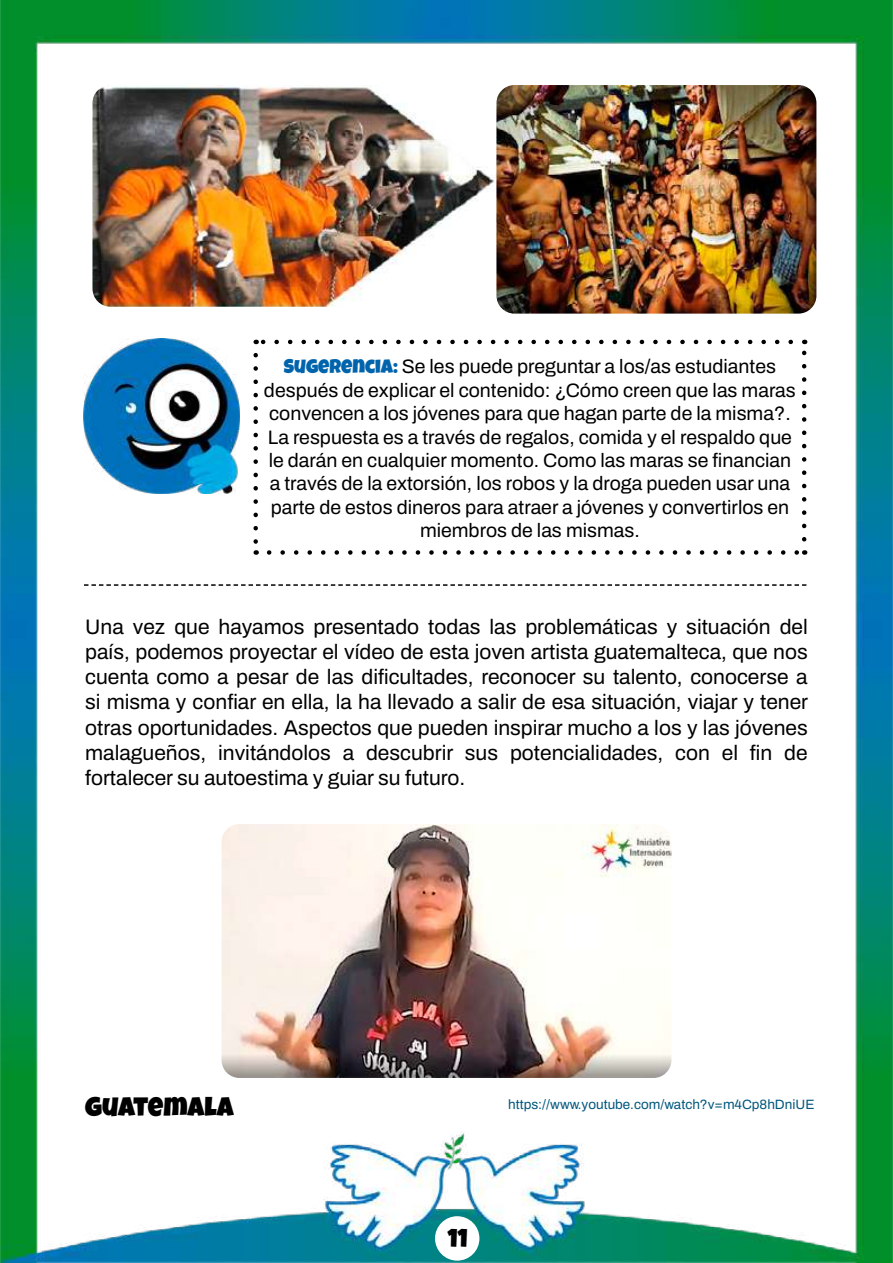
<style>
.page{position:relative;width:893px;height:1263px;background:#fff}
.page>*{position:absolute;margin:0;border:0;box-sizing:border-box;transform-origin:0 0}
.t1{font:27px "Luckiest Guy";letter-spacing:-.005em;color:#000}
.t2{font:25.5px "Luckiest Guy";color:#000}
.t3{font:600 21px/25.2px "Archivo";color:#000;text-align:justify}
.t4{font:600 19.5px/23.4px "Archivo";color:#000;text-align:center}
.t5{font:600 13.5px "Archivo";color:#00567d}
.s1{font-family:"Luckiest Guy";font-weight:400;color:#0064ad}
</style>
<div class="page">
<img style="left:0;top:0;width:893px;height:1263px">
<div style="left:435px;top:1216px;width:44px;height:44px;background:#fff;border-radius:50%"></div>
<img style="left:92px;top:85px;width:404px;height:222px">
<img style="left:496px;top:85px;width:320px;height:229px">
<img style="left:84px;top:338px;width:155px;height:156px">
<svg style="left:269px;top:550px;width:528px;height:5px"></svg>
<svg style="left:253px;top:355px;width:5px;height:200px"></svg>
<svg style="left:802px;top:340px;width:4px;height:199px"></svg>
<svg style="left:256px;top:340px;width:535px;height:4px"></svg>
<svg style="left:84px;top:584px;width:722px;height:2px"></svg>
<img style="left:222px;top:824px;width:449px;height:254px">
<p class="t4" style="left:264px;top:355px;width:533px"><span class="s1">SUGERENCIA:</span> Se les puede preguntar a los/as estudiantes después de explicar el contenido: ¿Cómo creen que las maras convencen a los jóvenes para que hagan parte de la misma?.<br>La respuesta es a través de regalos, comida y el respaldo que le darán en cualquier momento. Como las maras se financian a través de la extorsión, los robos y la droga pueden usar una parte de estos dineros para atraer a jóvenes y convertirlos en miembros de las mismas.</p>
<p class="t3" style="left:85px;top:614px;width:724px">Una vez que hayamos presentado todas las problemáticas y situación del país, podemos proyectar el vídeo de esta joven artista guatemalteca, que nos cuenta como a pesar de las dificultades, reconocer su talento, conocerse a si misma y confiar en ella, la ha llevado a salir de esa situación, viajar y tener otras oportunidades. Aspectos que pueden inspirar mucho a los y las jóvenes malagueños, invitándolos a descubrir sus potencialidades, con el fin de fortalecer su autoestima y guiar su futuro.</p>
<p class="t1" style="left:85px;top:1089px;width:150px">GUATEMALA</p>
<p class="t5" style="left:508px;top:1094px;width:308px">https://www.youtube.com/watch?v=m4Cp8hDniUE</p>
<p class="t2" style="left:448px;top:1221px;width:21px">11</p>
</div>
